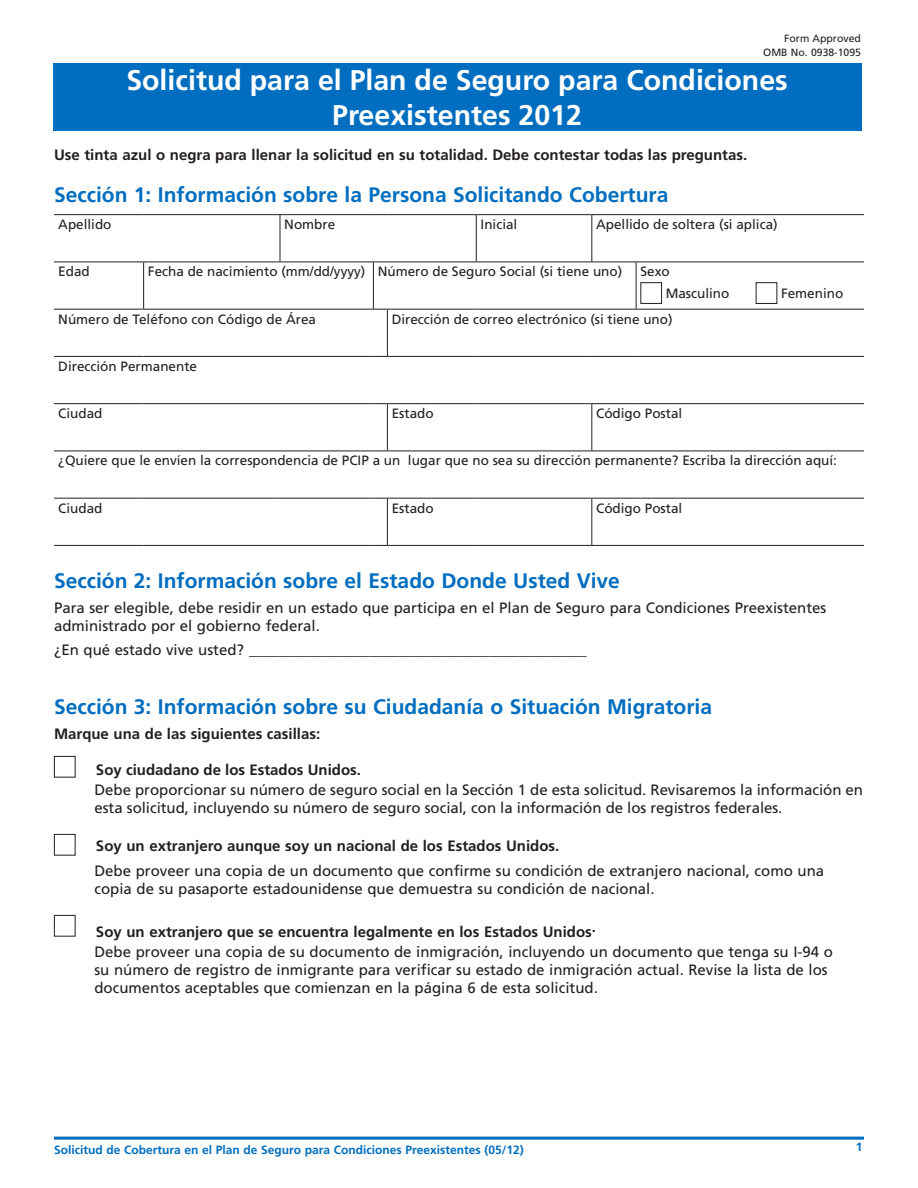
<style>
.page{position:relative;width:918px;height:1188px;background:#fff}
.page>*{position:absolute;margin:0;border:0;box-sizing:border-box;transform-origin:0 0}
.t1{font:700 28.5px/34.5px "Frutiger";color:#fff;text-align:center}
.t2{font:700 21px "Frutiger";color:#006ec0}
.t3{font:15px/18px "Frutiger";color:#231f20}
.t4{font:700 15px "Frutiger";color:#231f20}
.t5{font:13.5px/21.5px "Frutiger";color:#231f20}
.t6{font:700 12px "Frutiger";color:#006ec0}
.t7{font:10.5px/13.5px "Frutiger";color:#231f20;text-align:right}
</style>
<div class="page">
<hr style="left:54px;top:1137px;width:810px;height:3px;background:#006ec0">
<hr style="left:54px;top:214px;width:90px;height:1px;background:#231f20">
<hr style="left:144px;top:214px;width:136px;height:1px;background:#231f20">
<hr style="left:280px;top:214px;width:93px;height:1px;background:#231f20">
<hr style="left:280px;top:215px;width:1px;height:47px;background:#231f20">
<svg style="left:373px;top:214px;width:14px;height:1px"></svg>
<hr style="left:387px;top:214px;width:89px;height:1px;background:#231f20">
<hr style="left:476px;top:214px;width:116px;height:1px;background:#231f20">
<hr style="left:476px;top:215px;width:1px;height:47px;background:#231f20">
<hr style="left:592px;top:214px;width:44px;height:1px;background:#231f20">
<hr style="left:591px;top:215px;width:1px;height:47px;background:#231f20">
<hr style="left:636px;top:214px;width:228px;height:1px;background:#231f20">
<hr style="left:54px;top:262px;width:90px;height:1px;background:#231f20">
<hr style="left:144px;top:262px;width:136px;height:1px;background:#231f20">
<hr style="left:143px;top:262px;width:1px;height:47px;background:#231f20">
<hr style="left:280px;top:262px;width:93px;height:1px;background:#231f20">
<svg style="left:374px;top:262px;width:13px;height:1px"></svg>
<hr style="left:373px;top:262px;width:1px;height:47px;background:#231f20">
<hr style="left:387px;top:262px;width:89px;height:1px;background:#231f20">
<hr style="left:476px;top:262px;width:116px;height:1px;background:#231f20">
<hr style="left:592px;top:262px;width:44px;height:1px;background:#231f20">
<hr style="left:636px;top:262px;width:228px;height:1px;background:#231f20">
<hr style="left:636px;top:262px;width:1px;height:47px;background:#231f20">
<hr style="left:54px;top:309px;width:90px;height:1px;background:#231f20">
<hr style="left:144px;top:309px;width:136px;height:1px;background:#231f20">
<hr style="left:280px;top:309px;width:93px;height:1px;background:#231f20">
<svg style="left:373px;top:309px;width:14px;height:1px"></svg>
<hr style="left:387px;top:309px;width:89px;height:1px;background:#231f20">
<hr style="left:387px;top:310px;width:1px;height:46px;background:#231f20">
<hr style="left:476px;top:309px;width:116px;height:1px;background:#231f20">
<hr style="left:592px;top:309px;width:44px;height:1px;background:#231f20">
<hr style="left:636px;top:309px;width:228px;height:1px;background:#231f20">
<hr style="left:54px;top:356px;width:90px;height:1px;background:#231f20">
<hr style="left:144px;top:356px;width:136px;height:1px;background:#231f20">
<hr style="left:280px;top:356px;width:93px;height:1px;background:#231f20">
<svg style="left:373px;top:356px;width:14px;height:1px"></svg>
<hr style="left:387px;top:356px;width:89px;height:1px;background:#231f20">
<hr style="left:476px;top:356px;width:116px;height:1px;background:#231f20">
<hr style="left:592px;top:356px;width:44px;height:1px;background:#231f20">
<hr style="left:636px;top:356px;width:228px;height:1px;background:#231f20">
<div style="left:640px;top:282px;width:22px;height:22px;border:1px solid #231f20"></div>
<div style="left:756px;top:282px;width:21px;height:22px;border:1px solid #231f20"></div>
<div style="left:53px;top:63px;width:808px;height:68px;background:#006ec0"></div>
<hr style="left:54px;top:403px;width:90px;height:1px;background:#231f20">
<hr style="left:144px;top:403px;width:136px;height:1px;background:#231f20">
<hr style="left:280px;top:403px;width:93px;height:1px;background:#231f20">
<svg style="left:373px;top:403px;width:14px;height:1px"></svg>
<hr style="left:387px;top:403px;width:89px;height:1px;background:#231f20">
<hr style="left:387px;top:404px;width:1px;height:47px;background:#231f20">
<hr style="left:476px;top:403px;width:116px;height:1px;background:#231f20">
<hr style="left:592px;top:403px;width:44px;height:1px;background:#231f20">
<hr style="left:591px;top:404px;width:1px;height:47px;background:#231f20">
<hr style="left:636px;top:403px;width:228px;height:1px;background:#231f20">
<hr style="left:54px;top:451px;width:90px;height:1px;background:#231f20">
<hr style="left:144px;top:451px;width:136px;height:1px;background:#231f20">
<hr style="left:280px;top:451px;width:93px;height:1px;background:#231f20">
<svg style="left:373px;top:451px;width:14px;height:1px"></svg>
<hr style="left:387px;top:451px;width:89px;height:1px;background:#231f20">
<hr style="left:476px;top:451px;width:116px;height:1px;background:#231f20">
<hr style="left:592px;top:451px;width:44px;height:1px;background:#231f20">
<hr style="left:636px;top:451px;width:228px;height:1px;background:#231f20">
<hr style="left:54px;top:498px;width:90px;height:1px;background:#231f20">
<hr style="left:144px;top:498px;width:136px;height:1px;background:#231f20">
<hr style="left:280px;top:498px;width:93px;height:1px;background:#231f20">
<svg style="left:373px;top:498px;width:14px;height:1px"></svg>
<hr style="left:387px;top:498px;width:89px;height:1px;background:#231f20">
<hr style="left:387px;top:499px;width:1px;height:46px;background:#231f20">
<hr style="left:476px;top:498px;width:116px;height:1px;background:#231f20">
<hr style="left:592px;top:498px;width:44px;height:1px;background:#231f20">
<hr style="left:591px;top:499px;width:1px;height:46px;background:#231f20">
<hr style="left:636px;top:498px;width:228px;height:1px;background:#231f20">
<hr style="left:54px;top:545px;width:90px;height:1px;background:#231f20">
<hr style="left:144px;top:545px;width:136px;height:1px;background:#231f20">
<hr style="left:280px;top:545px;width:93px;height:1px;background:#231f20">
<svg style="left:373px;top:545px;width:14px;height:1px"></svg>
<hr style="left:387px;top:545px;width:89px;height:1px;background:#231f20">
<hr style="left:476px;top:545px;width:116px;height:1px;background:#231f20">
<hr style="left:592px;top:545px;width:44px;height:1px;background:#231f20">
<hr style="left:636px;top:545px;width:228px;height:1px;background:#231f20">
<div style="left:54px;top:756px;width:22px;height:22px;border:1px solid #231f20"></div>
<div style="left:54px;top:834px;width:22px;height:22px;border:1px solid #231f20"></div>
<div style="left:54px;top:915px;width:22px;height:22px;border:1px solid #231f20"></div>
<p class="t7" style="left:763px;top:32px;width:99px">Form Approved<br>OMB No. 0938-1095</p>
<h1 class="t1" style="left:126px;top:63px;width:663px">Solicitud para el Plan de Seguro para Condiciones<br>Preexistentes 2012</h1>
<h5 class="t4" style="left:54px;top:146px;width:695px">Use tinta azul o negra para llenar la solicitud en su totalidad. debe contestar todas las preguntas.</h5>
<h2 class="t2" style="left:54px;top:182px;width:616px">Sección 1: Información sobre la Persona Solicitando Cobertura</h2>
<p class="t5" style="left:58px;top:214px;width:55px">Apellido</p>
<p class="t5" style="left:284px;top:214px;width:53px">Nombre</p>
<p class="t5" style="left:481px;top:214px;width:38px">Inicial</p>
<p class="t5" style="left:596px;top:214px;width:183px">Apellido de soltera (si aplica)</p>
<p class="t5" style="left:58px;top:261px;width:33px">Edad</p>
<p class="t5" style="left:148px;top:261px;width:219px">Fecha de nacimiento (mm/dd/yyyy)</p>
<p class="t5" style="left:378px;top:261px;width:246px">Número de Seguro Social (si tiene uno)</p>
<p class="t5" style="left:666px;top:261px;width:65px;text-indent:-25px">Sexo<br>Masculino</p>
<p class="t5" style="left:781px;top:282px;width:64px">Femenino</p>
<p class="t5" style="left:58px;top:308px;width:259px">Número de Teléfono con Código de Área</p>
<p class="t5" style="left:392px;top:308px;width:282px">Dirección de correo electrónico (si tiene uno)</p>
<p class="t5" style="left:58px;top:356px;width:140px">Dirección Permanente</p>
<p class="t5" style="left:58px;top:403px;width:46px">Ciudad</p>
<p class="t5" style="left:392px;top:403px;width:44px">Estado</p>
<p class="t5" style="left:596px;top:403px;width:88px">Código Postal</p>
<p class="t5" style="left:58px;top:450px;width:780px">¿Quiere que le envíen la correspondencia de PCIP a un lugar que no sea su dirección permanente? Escriba la dirección aquí:</p>
<p class="t5" style="left:58px;top:497px;width:46px">Ciudad</p>
<p class="t5" style="left:392px;top:497px;width:44px">Estado</p>
<p class="t5" style="left:596px;top:497px;width:88px">Código Postal</p>
<h2 class="t2" style="left:54px;top:568px;width:567px">Sección 2: Información sobre el Estado donde Usted Vive</h2>
<p class="t3" style="left:54px;top:598px;width:774px">Para ser elegible, debe residir en un estado que participa en el Plan de Seguro para Condiciones Preexistentes administrado por el gobierno federal.</p>
<p class="t3" style="left:54px;top:641px;width:534px">¿En qué estado vive usted? _____________________________________________</p>
<h2 class="t2" style="left:54px;top:694px;width:660px">Sección 3: Información sobre su Ciudadanía o Situación migratoria</h2>
<h5 class="t4" style="left:54px;top:725px;width:268px">marque una de las siguientes casillas:</h5>
<p class="t4" style="left:96px;top:761px;width:267px">Soy ciudadano de los Estados Unidos.</p>
<p class="t3" style="left:94px;top:781px;width:770px">Debe proporcionar su número de seguro social en la Sección 1 de esta solicitud. Revisaremos la información en esta solicitud, incluyendo su número de seguro social, con la información de los registros federales.</p>
<h5 class="t4" style="left:96px;top:837px;width:465px">Soy un extranjero aunque soy un nacional de los Estados Unidos.</h5>
<p class="t3" style="left:94px;top:862px;width:731px">Debe proveer una copia de un documento que confirme su condición de extranjero nacional, como una copia de su pasaporte estadounidense que demuestra su condición de nacional.</p>
<h5 class="t4" style="left:96px;top:923px;width:502px">Soy un extranjero que se encuentra legalmente en los Estados Unidos.</h5>
<p class="t3" style="left:94px;top:943px;width:740px">Debe proveer una copia de su documento de inmigración, incluyendo un documento que tenga su I-94 o su número de registro de inmigrante para verificar su estado de inmigración actual. Revise la lista de los documentos aceptables que comienzan en la página 6 de esta solicitud.</p>
<p class="t6" style="left:54px;top:1143px;width:471px">Solicitud de Cobertura en el Plan de Seguro para Condiciones Preexistentes (05/12)</p>
<p class="t6" style="left:856px;top:1140px;width:8px">1</p>
</div>
